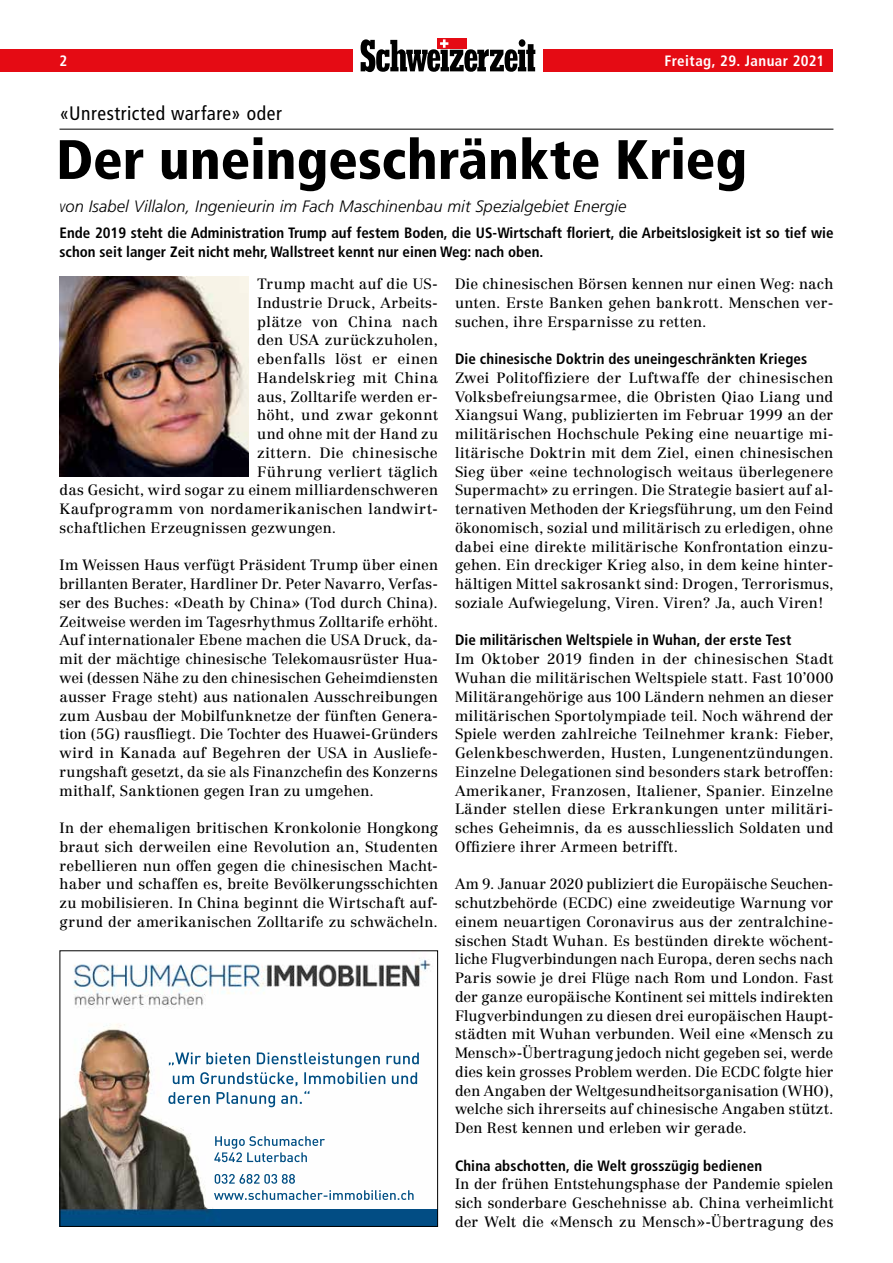
<style>
.page{position:relative;width:893px;height:1263px;background:#fff}
.page>*{position:absolute;margin:0;border:0;box-sizing:border-box;transform-origin:0 0}
.t1{font:900 condensed 55.5px "Frutiger";color:#000}
.t2{font:condensed 19.5px "Frutiger";letter-spacing:.025em;color:#000}
.t3{font:italic 300 16.5px "Frutiger";letter-spacing:.005em;color:#000;scale:.8 1}
.t4{font:700 condensed 15px/18.8px "Frutiger";color:#000}
.t5{font:700 condensed 15px "Frutiger";letter-spacing:.025em;color:#fff}
.t6{font:14.7px/18.8px "Centennial CE";letter-spacing:.015em;color:#000;text-align:justify}
</style>
<div class="page">
<div style="left:0;top:50px;width:352px;height:22px;background:#e50b14"></div>
<div style="left:544px;top:50px;width:289px;height:22px;background:#e50b14"></div>
<div style="left:437px;top:38px;width:30px;height:11px;background:#e50b14"></div>
<svg style="left:361px;top:39px;width:174px;height:33px"></svg>
<hr style="left:60px;top:129px;width:773px;height:1px;background:#000">
<img style="left:60px;top:277px;width:189px;height:199px">
<img style="left:62px;top:958px;width:369px;height:251px">
<div style="left:62px;top:1209px;width:374px;height:16px;background:#024d84"></div>
<img style="left:175px;top:1052px;width:244px;height:12px">
<img style="left:215px;top:1136px;width:110px;height:10px">
<div style="left:60px;top:950px;width:378px;height:277px;border:1px solid #000"></div>
<p class="t5" style="left:60px;top:52px;width:9px">2</p>
<p class="t5" style="left:664px;top:52px;width:161px">Freitag, 29. Januar 2021</p>
<h2 class="t2" style="left:60px;top:102px;width:224px">«Unrestricted warfare» oder</h2>
<h1 class="t1" style="left:56px;top:126px;width:692px">Der uneingeschränkte Krieg</h1>
<p class="t3" style="left:60px;top:197px;width:710px">von Isabel Villalon, Ingenieurin im Fach Maschinenbau mit Spezialgebiet Energie</p>
<p class="t4" style="left:60px;top:223px;width:775px">Ende 2019 steht die Administration Trump auf festem Boden, die US-Wirtschaft floriert, die Arbeitslosigkeit ist so tief wie schon seit langer Zeit nicht mehr, Wallstreet kennt nur einen Weg: nach oben.</p>
<p class="t6" style="left:257px;top:275px;width:182px">Trump macht auf die US-</p>
<p class="t6" style="left:257px;top:293px;width:182px">Industrie Druck, Arbeits-</p>
<p class="t6" style="left:257px;top:312px;width:182px">plätze von China nach</p>
<p class="t6" style="left:257px;top:331px;width:182px">den USA zurückzuholen,</p>
<p class="t6" style="left:257px;top:350px;width:182px">ebenfalls löst er einen</p>
<p class="t6" style="left:257px;top:368px;width:182px">Handelskrieg mit China</p>
<p class="t6" style="left:257px;top:387px;width:182px">aus, Zolltarife werden er-</p>
<p class="t6" style="left:257px;top:406px;width:182px">höht, und zwar gekonnt</p>
<p class="t6" style="left:257px;top:425px;width:182px">und ohne mit der Hand zu</p>
<p class="t6" style="left:257px;top:443px;width:182px">zittern. Die chinesische</p>
<p class="t6" style="left:257px;top:462px;width:182px">Führung verliert täglich</p>
<p class="t6" style="left:60px;top:481px;width:380px">das Gesicht, wird sogar zu einem milliardenschweren</p>
<p class="t6" style="left:60px;top:500px;width:380px">Kaufprogramm von nordamerikanischen landwirt-</p>
<p class="t6" style="left:60px;top:518px;width:278px">schaftlichen Erzeugnissen gezwungen.</p>
<p class="t6" style="left:60px;top:556px;width:380px">Im Weissen Haus verfügt Präsident Trump über einen brillanten Berater, Hardliner Dr. Peter Navarro, Verfas&shy;ser des Buches: «Death by China» (Tod durch China).<br>Zeitweise werden im Tagesrhythmus Zolltarife erhöht.<br>Auf internationaler Ebene machen die USA Druck, da&shy;mit der mächtige chinesische Telekomausrüster Hua&shy;wei (dessen Nähe zu den chinesischen Geheimdiensten ausser Frage steht) aus nationalen Ausschreibungen zum Ausbau der Mobilfunknetze der fünften Genera&shy;tion (5G) rausfliegt. Die Tochter des Huawei-Gründers wird in Kanada auf Begehren der USA in Ausliefe&shy;rungshaft gesetzt, da sie als Finanzchefin des Konzerns mithalf, Sanktionen gegen Iran zu umgehen.</p>
<p class="t6" style="left:60px;top:818px;width:380px">In der ehemaligen britischen Kronkolonie Hongkong braut sich derweilen eine Revolution an, Studenten rebellieren nun offen gegen die chinesischen Macht&shy;haber und schaffen es, breite Bevölkerungsschichten zu mobilisieren. In China beginnt die Wirtschaft auf&shy;grund der amerikanischen Zolltarife zu schwächeln.</p>
<p class="t6" style="left:455px;top:275px;width:380px">Die chinesischen Börsen kennen nur einen Weg: nach unten. Erste Banken gehen bankrott. Menschen ver&shy;suchen, ihre Ersparnisse zu retten.</p>
<p class="t4" style="left:455px;top:350px;width:354px">Die chinesische Doktrin des uneingeschränkten Krieges</p>
<p class="t6" style="left:455px;top:368px;width:380px">Zwei Politoffiziere der Luftwaffe der chinesischen Volksbefreiungsarmee, die Obristen Qiao Liang und Xiangsui Wang, publizierten im Februar 1999 an der militärischen Hochschule Peking eine neuartige mi&shy;litärische Doktrin mit dem Ziel, einen chinesischen Sieg über «eine technologisch weitaus überlegenere Supermacht» zu erringen. Die Strategie basiert auf al&shy;ternativen Methoden der Kriegsführung, um den Feind ökonomisch, sozial und militärisch zu erledigen, ohne dabei eine direkte militärische Konfrontation einzu&shy;gehen. Ein dreckiger Krieg also, in dem keine hinter&shy;hältigen Mittel sakrosankt sind: Drogen, Terrorismus, soziale Aufwiegelung, Viren. Viren? Ja, auch Viren!</p>
<p class="t4" style="left:455px;top:631px;width:338px">Die militärischen Weltspiele in Wuhan, der erste Test</p>
<p class="t6" style="left:455px;top:650px;width:380px">Im Oktober 2019 finden in der chinesischen Stadt Wuhan die militärischen Weltspiele statt. Fast 10’000<br>Militärangehörige aus 100 Ländern nehmen an dieser militärischen Sportolympiade teil. Noch während der Spiele werden zahlreiche Teilnehmer krank: Fieber, Gelenkbeschwerden, Husten, Lungenentzündungen.<br>Einzelne Delegationen sind besonders stark betroffen:<br>Amerikaner, Franzosen, Italiener, Spanier. Einzelne Länder stellen diese Erkrankungen unter militäri&shy;sches Geheimnis, da es ausschliesslich Soldaten und Offiziere ihrer Armeen betrifft.</p>
<p class="t6" style="left:455px;top:875px;width:380px">Am 9. Januar 2020 publiziert die Europäische Seuchen&shy;schutzbehörde (ECDC) eine zweideutige Warnung vor einem neuartigen Coronavirus aus der zentralchine&shy;sischen Stadt Wuhan. Es bestünden direkte wöchent&shy;liche Flugverbindungen nach Europa, deren sechs nach Paris sowie je drei Flüge nach Rom und London. Fast der ganze europäische Kontinent sei mittels indirekten Flugverbindungen zu diesen drei europäischen Haupt&shy;städten mit Wuhan verbunden. Weil eine «Mensch zu Mensch»-Übertragung jedoch nicht gegeben sei, werde dies kein grosses Problem werden. Die ECDC folgte hier den Angaben der Weltgesundheitsorganisation (WHO), welche sich ihrerseits auf chinesische Angaben stützt.<br>Den Rest kennen und erleben wir gerade.</p>
<p class="t4" style="left:455px;top:1156px;width:309px">China abschotten, die Welt grosszügig bedienen</p>
<p class="t6" style="left:455px;top:1175px;width:380px">In der frühen Entstehungsphase der Pandemie spielen sich sonderbare Geschehnisse ab. China verheimlicht der Welt die «Mensch zu Mensch»-Übertragung des</p>
</div>
